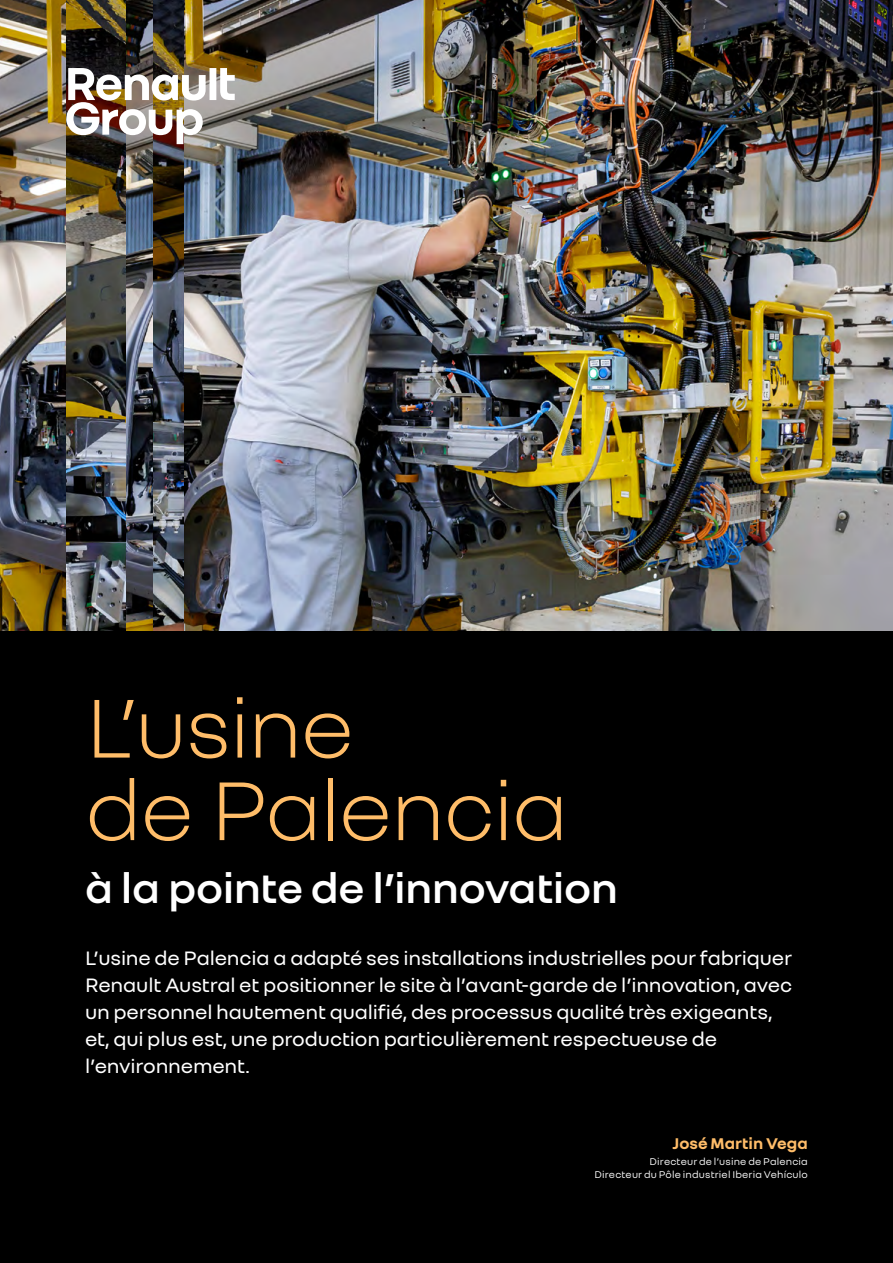
<style>
.page{position:relative;width:893px;height:1263px;background:#fff}
.page>*{position:absolute;margin:0;border:0;box-sizing:border-box;transform-origin:0 0}
.t1{font:300 90px/82.5px "Renault Group";letter-spacing:-.02em;color:#ffbd69}
.t2{font:600 45px "Renault Group";letter-spacing:-.01em;color:#fff}
.t3{font:21px/27px "Renault Group";letter-spacing:-.005em;color:#fff}
.t4{font:700 16.8px "Renault Group";color:#ffbd69}
.t5{font:10.5px/12.6px "Renault Group";letter-spacing:.015em;color:#fff;text-align:right}
</style>
<div class="page">
<img style="left:0;top:0;width:893px;height:631px">
<img style="left:66px;top:0;width:60px;height:631px">
<img style="left:153px;top:0;width:30px;height:631px">
<div style="left:0;top:631px;width:893px;height:632px;background:#000"></div>
<img style="left:66px;top:68px;width:169px;height:76px">
<h1 class="t1" style="left:85px;top:682px;width:485px">L’usine<br>de Palencia</h1>
<h2 class="t2" style="left:85px;top:859px;width:535px">à la pointe de l’innovation</h2>
<p class="t3" style="left:85px;top:943px;width:709px">L’usine de Palencia a adapté ses installations industrielles pour fabriquer Renault Austral et positionner le site à l’avant-garde de l’innovation, avec un personnel hautement qualifié, des processus qualité très exigeants, et, qui plus est, une production particulièrement respectueuse de l’environnement.</p>
<p class="t4" style="left:673px;top:1133px;width:137px">José Martin Vega</p>
<p class="t5" style="left:594px;top:1155px;width:215px">Directeur de l’usine de Palencia<br>Directeur du Pôle industriel Iberia Vehículo</p>
</div>
